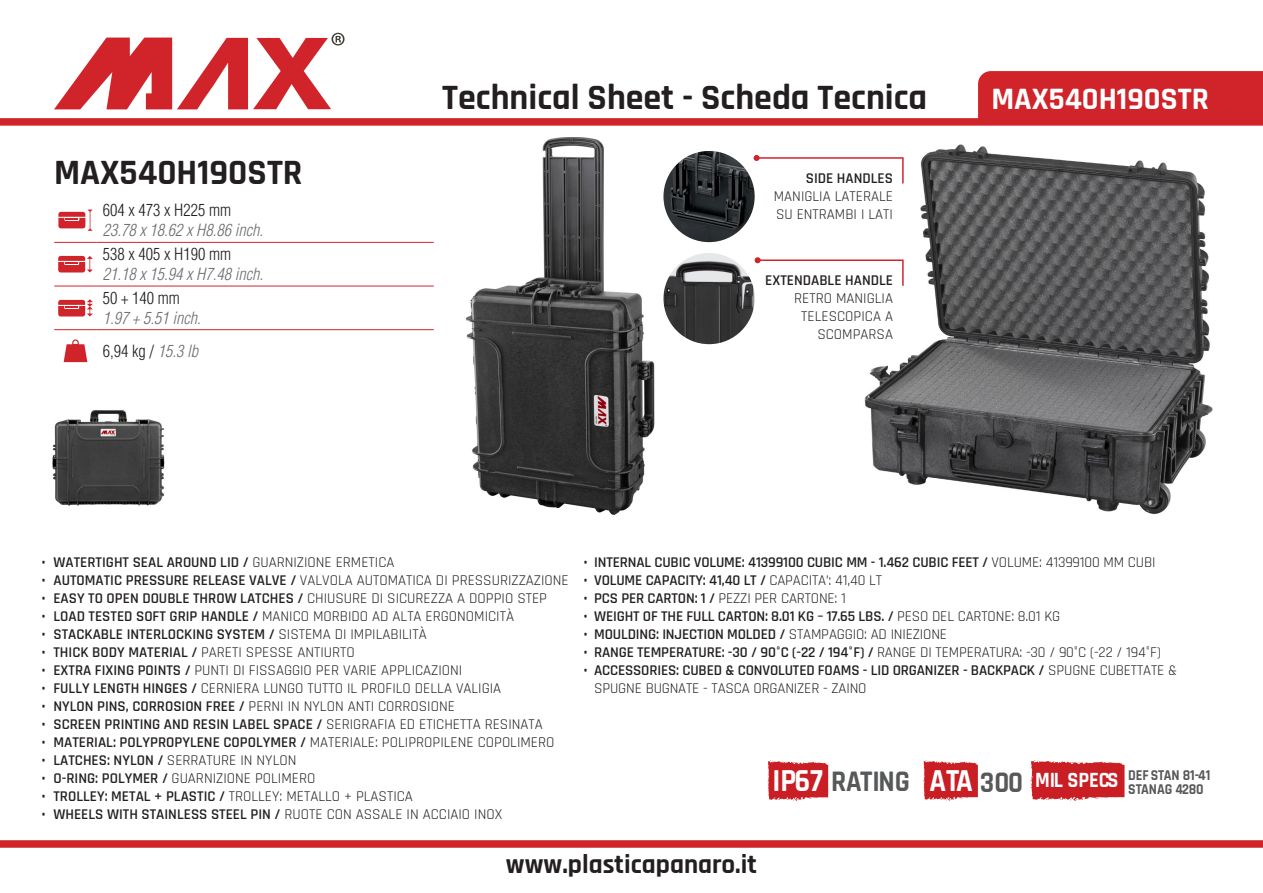
<style>
.page{position:relative;width:1263px;height:893px;background:#fff}
.page>*{position:absolute;margin:0;border:0;box-sizing:border-box;transform-origin:0 0}
.t1{font:700 36px "Rajdhani";color:#231f20}
.t2{font:700 31.5px "Rajdhani";color:#fff}
.t3{font:700 30.3px "Rajdhani";color:#57585a;scale:.92 1}
.t4{font:700 27px "Rajdhani";color:#231f20}
.t5{font:italic 300 condensed 16.5px "Helvetica LT Std";color:#6c6d70}
.t6{font:300 condensed 16.5px "Helvetica LT Std";color:#231f20}
.t7{font:700 15.15px "Rajdhani";color:#57585a;scale:.92 1}
.t8{font:600 15px/18px "Rajdhani";color:#231f20}
.t9{font:15px/18px "Rajdhani";color:#231f20}
.s1{font-style:italic;color:#6c6d70}
.s2{font-weight:400}
.s3{font-weight:600}
.s4{font-size:32.4px;color:#fff}
.s5{font-size:22.05px;color:#fff}
</style>
<div class="page">
<svg style="left:54px;top:33px;width:291px;height:76px"></svg>
<div style="left:0;top:118px;width:1263px;height:8px;background:#d1232a"></div>
<div style="left:0;top:840px;width:1263px;height:8px;background:#d1232a"></div>
<div style="left:978px;top:71px;width:285px;height:47px;background:#d1232a"></div>
<hr style="left:54px;top:242px;width:43px;height:1px;background:#d1232a">
<hr style="left:97px;top:242px;width:337px;height:1px;background:#d1232a">
<hr style="left:54px;top:286px;width:43px;height:1px;background:#d1232a">
<hr style="left:97px;top:286px;width:337px;height:1px;background:#d1232a">
<hr style="left:54px;top:329px;width:43px;height:1px;background:#d1232a">
<hr style="left:97px;top:329px;width:337px;height:1px;background:#d1232a">
<svg style="left:58px;top:210px;width:35px;height:21px"></svg>
<svg style="left:58px;top:256px;width:35px;height:16px"></svg>
<svg style="left:58px;top:299px;width:35px;height:17px"></svg>
<svg style="left:64px;top:339px;width:23px;height:23px"></svg>
<img style="left:466px;top:137px;width:189px;height:378px">
<img style="left:864px;top:144px;width:349px;height:371px">
<svg style="left:1030px;top:760px;width:94px;height:41px;background:#d03e43"></svg>
<svg style="left:923px;top:760px;width:55px;height:41px;background:#d03f44"></svg>
<svg style="left:768px;top:760px;width:60px;height:41px;background:#d03c41"></svg>
<img style="left:52px;top:410px;width:113px;height:96px">
<svg style="left:755px;top:155px;width:149px;height:30px"></svg>
<img style="left:663px;top:151px;width:92px;height:91px">
<img style="left:663px;top:253px;width:92px;height:91px">
<svg style="left:755px;top:257px;width:149px;height:30px"></svg>
<p class="t1" style="left:54px;top:151px;width:250px">MAX540H190STR</p>
<p class="t6" style="left:103px;top:200px;width:130px">604 x 473 x H225 mm</p>
<p class="t5" style="left:103px;top:220px;width:162px">23.78 x 18.62 x H8.86 inch.</p>
<p class="t6" style="left:103px;top:244px;width:130px">538 x 405 x H190 mm</p>
<p class="t5" style="left:103px;top:264px;width:162px">21.18 x 15.94 x H7.48 inch.</p>
<p class="t6" style="left:103px;top:288px;width:78px">50 + 140 mm</p>
<p class="t5" style="left:103px;top:307px;width:99px">1.97 + 5.51 inch.</p>
<p class="t6" style="left:103px;top:341px;width:97px">6,94 kg / <span class="s1">15.3 lb</span></p>
<p class="t1" style="left:442px;top:76px;width:486px">Technical Sheet - Scheda Tecnica</p>
<p class="t8" style="left:806px;top:170px;width:89px">SIDE HANDLES</p>
<p class="t9" style="left:774px;top:188px;width:121px">MANIGLIA LATERALE<br>SU ENTRAMBI I LATI</p>
<p class="t8" style="left:765px;top:272px;width:129px">EXTENDABLE HANDLE</p>
<p class="t9" style="left:794px;top:290px;width:100px;text-align:right">RETRO MANIGLIA<br>TELESCOPICA A<br>SCOMPARSA</p>
<p class="t2" style="left:991px;top:80px;width:219px">MAX540H190STR</p>
<p class="t8" style="left:41px;top:553px;width:355px">• WATERTIGHT SEAL AROUND LID / <span class="s2">GUARNIZIONE ERMETICA</span></p>
<p class="t9" style="left:41px;top:571px;width:529px"><span class="s3">• AUTOMATIC PRESSURE RELEASE VALVE /</span> VALVOLA AUTOMATICA DI PRESSURIZZAZIONE</p>
<p class="t8" style="left:41px;top:589px;width:507px">• EASY TO OPEN DOUBLE THROW LATCHES / <span class="s2">CHIUSURE DI SICUREZZA A DOPPIO STEP</span></p>
<p class="t9" style="left:41px;top:607px;width:474px"><span class="s3">• LOAD TESTED SOFT GRIP HANDLE /</span> MANICO MORBIDO AD ALTA ERGONOMICITÀ</p>
<p class="t8" style="left:41px;top:625px;width:387px">• STACKABLE INTERLOCKING SYSTEM / <span class="s2">SISTEMA DI IMPILABILITÀ</span></p>
<p class="t9" style="left:41px;top:643px;width:315px"><span class="s3">• THICK BODY MATERIAL /</span> PARETI SPESSE ANTIURTO</p>
<p class="t9" style="left:41px;top:661px;width:422px"><span class="s3">• EXTRA FIXING POINTS /</span> PUNTI DI FISSAGGIO PER VARIE APPLICAZIONI</p>
<p class="t9" style="left:41px;top:679px;width:461px"><span class="s3">• FULLY LENGTH HINGES /</span> CERNIERA LUNGO TUTTO IL PROFILO DELLA VALIGIA</p>
<p class="t9" style="left:41px;top:697px;width:415px"><span class="s3">• NYLON PINS, CORROSION FREE /</span> PERNI IN NYLON ANTI CORROSIONE</p>
<p class="t8" style="left:41px;top:715px;width:503px">• SCREEN PRINTING AND RESIN LABEL SPACE / <span class="s2">SERIGRAFIA ED ETICHETTA RESINATA</span></p>
<p class="t8" style="left:41px;top:733px;width:514px">• MATERIAL: POLYPROPYLENE COPOLYMER / <span class="s2">MATERIALE: POLIPROPILENE COPOLIMERO</span></p>
<p class="t9" style="left:41px;top:751px;width:256px"><span class="s3">• LATCHES: NYLON /</span> SERRATURE IN NYLON</p>
<p class="t9" style="left:41px;top:769px;width:275px"><span class="s3">• O-RING: POLYMER /</span> GUARNIZIONE POLIMERO</p>
<p class="t9" style="left:41px;top:787px;width:373px"><span class="s3">• TROLLEY: METAL + PLASTIC /</span> TROLLEY: METALLO + PLASTICA</p>
<p class="t8" style="left:41px;top:805px;width:462px">• WHEELS WITH STAINLESS STEEL PIN / <span class="s2">RUOTE CON ASSALE IN ACCIAIO INOX</span></p>
<p class="t8" style="left:584px;top:553px;width:573px">• INTERNAL CUBIC VOLUME: 41399100 CUBIC MM - 1.462 CUBIC FEET / <span class="s2">VOLUME: 41399100 MM CUBI</span></p>
<p class="t8" style="left:584px;top:571px;width:300px">• VOLUME CAPACITY: 41,40 LT / <span class="s2">CAPACITA’: 41,40 LT</span></p>
<p class="t9" style="left:584px;top:589px;width:264px"><span class="s3">• PCS PER CARTON: 1 /</span> PEZZI PER CARTONE: 1</p>
<p class="t8" style="left:584px;top:607px;width:478px">• WEIGHT OF THE FULL CARTON: 8.01 KG – 17.65 LBS. / <span class="s2">PESO DEL CARTONE: 8.01 KG</span></p>
<p class="t8" style="left:584px;top:625px;width:365px">• MOULDING: INJECTION MOLDED / <span class="s2">STAMPAGGIO: AD INIEZIONE</span></p>
<p class="t8" style="left:584px;top:643px;width:579px">• RANGE TEMPERATURE: -30 / 90°C (-22 / 194°F) / <span class="s2">RANGE DI TEMPERATURA: -30 / 90°C (-22 / 194°F)</span></p>
<p class="t8" style="left:594px;top:661px;width:584px;text-indent:-10px">• ACCESSORIES: CUBED &amp; CONVOLUTED FOAMS - LID ORGANIZER - BACKPACK / <span class="s2">SPUGNE CUBETTATE &amp;<br>SPUGNE BUGNATE - TASCA ORGANIZER - ZAINO</span></p>
<h3 class="t3" style="left:772px;top:763px;width:274px"><span class="s4">IP67</span> RATING <span class="s4">ATA</span> 300</h3>
<p class="t7" style="left:1035px;top:766px;width:192px"><span class="s5">MIL SPECS</span> DEF STAN 81-41</p>
<p class="t7" style="left:1128px;top:780px;width:83px">STANAG 4280</p>
<h3 class="t4" style="left:506px;top:848px;width:253px">www.plasticapanaro.it</h3>
</div>
